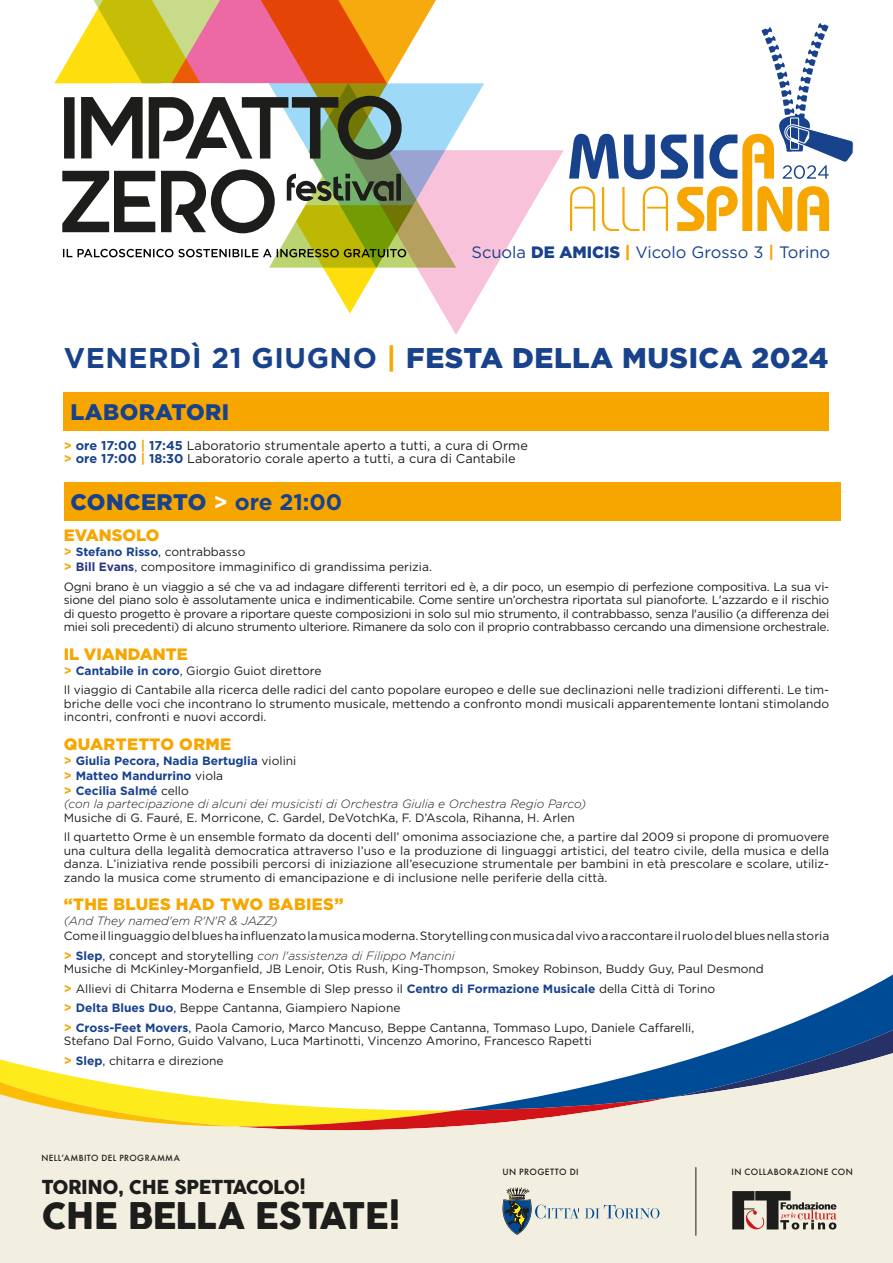
<style>
.page{position:relative;width:893px;height:1263px;background:#fff}
.page>*{position:absolute;margin:0;border:0;box-sizing:border-box;transform-origin:0 0}
.t1{font:35.85px "COCOGOOSE";letter-spacing:-.02em;color:#1d1d1b}
.t2{font:900 28.5px "Gotham";letter-spacing:.02em;color:#18428c}
.t3{font:900 22.5px "Gotham";letter-spacing:.02em;color:#18428c}
.t4{font:18.9px "COCOGOOSE";letter-spacing:-.02em;color:#1d1d1b}
.t5{font:16.5px "Gotham";color:#18428c}
.t6{font:900 16.5px "Gotham";letter-spacing:.02em;color:#f7a600}
.t7{font:900 16.5px "Gotham";color:#f7a600}
.t8{font:12.75px "Gotham";color:#1d1d1b}
.t9{font:12px/13.5px "Gotham";color:#1d1d1b;text-align:justify}
.t10{font:italic 300 12px "Gotham";color:#1d1d1b}
.t11{font:700 12px "Gotham";color:#18428c}
.t12{font:500 8.4px "Futura";letter-spacing:.05em;color:#1d1d1b}
.t13{font:500 8.25px "Futura";letter-spacing:.05em;color:#1d1d1b}
.s1{font-weight:900}
.s2{font-weight:900;color:#f7a600}
.s3{font-weight:700;color:#f7a600}
.s4{font-weight:700}
.s5{font-weight:700;color:#18428c}
.s6{font-weight:700;color:#fff}
.s7{font-weight:700;font-size:12.75px;color:#f7a600}
.s8{font-weight:700;color:#283583}
.s9{font-size:12.75px;color:#f7a600}
.s10{font-weight:400;color:#1d1d1b}
.s11{font-weight:700;font-style:normal;font-size:12.75px;color:#f7a600}
.s12{font-weight:700;font-style:normal;color:#18428c}
.s13{font-weight:400;font-style:normal}
</style>
<div class="page">
<div style="left:64px;top:392px;width:765px;height:39px;background:#f7a600"></div>
<div style="left:64px;top:482px;width:776px;height:38px;background:#f7a600"></div>
<svg style="left:54px;top:0;width:800px;height:335px"></svg>
<svg style="left:797px;top:974px;width:96px;height:47px"></svg>
<div style="left:0;top:1238px;width:893px;height:25px;background:#f2eee0"></div>
<svg style="left:0;top:1021px;width:893px;height:217px"></svg>
<p class="t5" style="left:471px;top:241px;width:360px">Scuola <span class="s1">DE AMICIS</span> <span class="s2">|</span> Vicolo Grosso 3 <span class="s3">|</span> Torino</p>
<p class="t2" style="left:64px;top:338px;width:766px"><span class="s4">VENERDÌ 21 GIUGNO</span> <span class="s3">|</span> FESTA DELLA MUSICA 2024</p>
<p class="t3" style="left:70px;top:396px;width:160px">LABORATORI</p>
<p class="t8" style="left:64px;top:437px;width:466px"><span class="s3">&gt;</span> <span class="s5">ore 17:00</span> <span class="s3">|</span> <span class="s5">17:45</span> Laboratorio strumentale aperto a tutti, a cura di Orme</p>
<p class="t8" style="left:64px;top:451px;width:454px"><span class="s3">&gt;</span> <span class="s5">ore 17:00</span> <span class="s3">|</span> <span class="s5">18:30</span> Laboratorio corale aperto a tutti, a cura di Cantabile</p>
<p class="t3" style="left:70px;top:486px;width:273px">CONCERTO <span class="s6">&gt;</span> <span class="s4">ore 21:00</span></p>
<p class="t7" style="left:64px;top:524px;width:97px">EVANSOLO</p>
<p class="t9" style="left:64px;top:545px;width:183px"><span class="s7">&gt;</span> <span class="s5">Stefano Risso</span>, contrabbasso</p>
<p class="t9" style="left:64px;top:560px;width:370px"><span class="s7">&gt;</span> <span class="s8">Bill Evans</span>, compositore immaginifico di grandissima perizia.</p>
<p class="t9" style="left:64px;top:579px;width:767px">Ogni brano è un viaggio a sé che va ad indagare differenti territori ed è, a dir poco, un esempio di perfezione compositiva. La sua vi&shy;sione del piano solo è assolutamente unica e indimenticabile. Come sentire un’orchestra riportata sul pianoforte. L'azzardo e il rischio di questo progetto è provare a riportare queste composizioni in solo sul mio strumento, il contrabbasso, senza l'ausilio (a differenza dei miei soli precedenti) di alcuno strumento ulteriore. Rimanere da solo con il proprio contrabbasso cercando una dimensione orchestrale.</p>
<p class="t7" style="left:64px;top:643px;width:125px">IL VIANDANTE</p>
<p class="t9" style="left:64px;top:663px;width:259px"><span class="s7">&gt;</span> <span class="s5">Cantabile in coro</span>, Giorgio Guiot direttore</p>
<p class="t9" style="left:64px;top:683px;width:767px">Il viaggio di Cantabile alla ricerca delle radici del canto popolare europeo e delle sue declinazioni nelle tradizioni differenti. Le tim&shy;briche delle voci che incontrano lo strumento musicale, mettendo a confronto mondi musicali apparentemente lontani stimolando incontri, confronti e nuovi accordi.</p>
<p class="t6" style="left:64px;top:733px;width:169px">QUARTETTO ORME</p>
<p class="t11" style="left:64px;top:753px;width:234px"><span class="s9">&gt;</span> Giulia Pecora, Nadia Bertuglia <span class="s10">violini</span></p>
<p class="t11" style="left:64px;top:768px;width:161px"><span class="s9">&gt;</span> Matteo Mandurrino <span class="s10">viola</span></p>
<p class="t11" style="left:64px;top:783px;width:127px"><span class="s9">&gt;</span> Cecilia Salmé <span class="s10">cello</span></p>
<p class="t10" style="left:64px;top:796px;width:524px">(con la partecipazione di alcuni dei musicisti di Orchestra Giulia e Orchestra Regio Parco)</p>
<p class="t9" style="left:64px;top:810px;width:513px">Musiche di G. Fauré, E. Morricone, C. Gardel, DeVotchKa, F. D’Ascola, Rihanna, H. Arlen</p>
<p class="t9" style="left:64px;top:830px;width:767px">Il quartetto Orme è un ensemble formato da docenti dell’ omonima associazione che, a partire dal 2009 si propone di promuovere una cultura della legalità democratica attraverso l’uso e la produzione di linguaggi artistici, del teatro civile, della musica e della danza. L’iniziativa rende possibili percorsi di iniziazione all’esecuzione strumentale per bambini in età prescolare e scolare, utiliz&shy;zando la musica come strumento di emancipazione e di inclusione nelle periferie della città.</p>
<p class="t6" style="left:64px;top:893px;width:281px">“THE BLUES HAD TWO BABIES”</p>
<p class="t10" style="left:64px;top:913px;width:215px">(And They named'em R'N'R &amp; JAZZ)</p>
<p class="t9" style="left:64px;top:929px;width:767px">Come il linguaggio del blues ha influenzato la musica moderna. Storytelling con musica dal vivo a raccontare il ruolo del blues nella storia</p>
<p class="t10" style="left:64px;top:948px;width:392px"><span class="s11">&gt;</span> <span class="s12">Slep</span><span class="s13">, concept and storytelling</span> con l'assistenza di Filippo Mancini</p>
<p class="t9" style="left:64px;top:962px;width:702px">Musiche di McKinley-Morganfield, JB Lenoir, Otis Rush, King-Thompson, Smokey Robinson, Buddy Guy, Paul Desmond</p>
<p class="t9" style="left:64px;top:981px;width:653px"><span class="s7">&gt;</span> Allievi di Chitarra Moderna e Ensemble di Slep presso il <span class="s5">Centro di Formazione Musicale</span> della Città di Torino</p>
<p class="t9" style="left:64px;top:1001px;width:338px"><span class="s7">&gt;</span> <span class="s5">Delta Blues Duo</span>, Beppe Cantanna, Giampiero Napione</p>
<p class="t9" style="left:64px;top:1020px;width:632px"><span class="s7">&gt;</span> <span class="s5">Cross-Feet Movers</span>, Paola Camorio, Marco Mancuso, Beppe Cantanna, Tommaso Lupo, Daniele Caffarelli,</p>
<p class="t9" style="left:64px;top:1034px;width:530px">Stefano Dal Forno, Guido Valvano, Luca Martinotti, Vincenzo Amorino, Francesco Rapetti</p>
<p class="t9" style="left:64px;top:1053px;width:161px"><span class="s7">&gt;</span> <span class="s5">Slep</span>, chitarra e direzione</p>
<p class="t13" style="left:41px;top:1153px;width:140px">NELL’AMBITO DEL PROGRAMMA</p>
<p class="t4" style="left:41px;top:1173px;width:266px">TORINO, CHE SPETTACOLO!</p>
<p class="t1" style="left:41px;top:1189px;width:361px">CHE BELLA ESTATE!</p>
<p class="t12" style="left:502px;top:1165px;width:78px">UN PROGETTO DI</p>
<p class="t12" style="left:731px;top:1165px;width:123px">IN COLLABORAZIONE CON</p>
</div>
